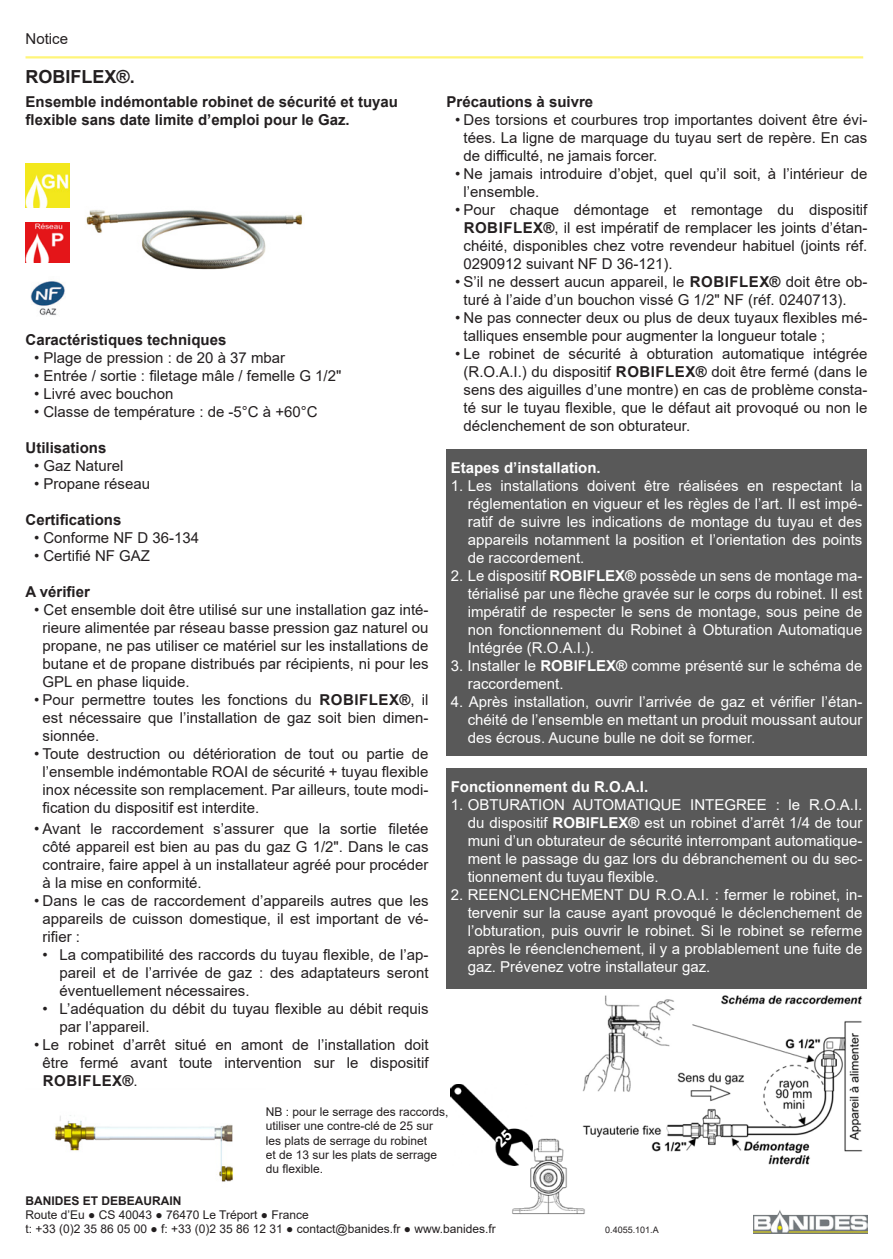
<style>
.page{position:relative;width:893px;height:1259px;background:#fff}
.page>*{position:absolute;margin:0;border:0;box-sizing:border-box;transform-origin:0 0}
.t1{font:700 18px "Arial";color:#231f20}
.t2{font:15px/18px "Arial";color:#231f20;text-align:justify}
.t3{font:15px/18px "Arial";color:#fff;text-align:justify}
.t4{font:700 15px/18px "Arial";color:#231f20}
.t5{font:700 15px "Arial";color:#fff}
.t6{font:12px/14.4px "Arial";color:#231f20}
.t7{font:700 12px "Arial";color:#231f20}
.t8{font:9px "Arial";color:#231f20}
.s1{font-weight:700}
</style>
<div class="page">
<img style="left:508px;top:1138px;width:77px;height:77px">
<hr style="left:26px;top:56px;width:837px;height:2px;background:#fff57a">
<img style="left:26px;top:163px;width:44px;height:45px">
<img style="left:26px;top:222px;width:44px;height:40px">
<div style="left:446px;top:449px;width:421px;height:307px;background:#595959"></div>
<img style="left:451px;top:1084px;width:81px;height:81px">
<img style="left:30px;top:281px;width:35px;height:34px">
<img style="left:753px;top:1210px;width:114px;height:23px">
<img style="left:86px;top:210px;width:217px;height:60px">
<div style="left:446px;top:768px;width:421px;height:220px;background:#595959"></div>
<img style="left:55px;top:1115px;width:178px;height:67px">
<img style="left:579px;top:995px;width:284px;height:170px">
<svg style="left:494px;top:1128px;width:19px;height:19px"></svg>
<p class="t2" style="left:26px;top:30px;width:44px">Notice</p>
<p class="t1" style="left:26px;top:64px;width:111px">ROBIFLEX®.</p>
<p class="t4" style="left:26px;top:93px;width:374px">Ensemble indémontable robinet de sécurité et tuyau flexible sans date limite d’emploi pour le Gaz.</p>
<p class="t4" style="left:26px;top:330px;width:202px">Caractéristiques techniques</p>
<p class="t2" style="left:34px;top:348px;width:253px">• Plage de pression : de 20 à 37 mbar</p>
<p class="t2" style="left:34px;top:366px;width:309px">• Entrée / sortie : filetage mâle / femelle G 1/2"</p>
<p class="t2" style="left:34px;top:384px;width:141px">• Livré avec bouchon</p>
<p class="t2" style="left:34px;top:402px;width:285px">• Classe de température : de -5°C à +60°C</p>
<p class="t4" style="left:26px;top:438px;width:82px">Utilisations</p>
<p class="t2" style="left:34px;top:456px;width:91px">• Gaz Naturel</p>
<p class="t2" style="left:34px;top:474px;width:118px">• Propane réseau</p>
<p class="t4" style="left:26px;top:510px;width:97px">Certifications</p>
<p class="t2" style="left:34px;top:528px;width:167px">• Conforme NF D 36-134</p>
<p class="t2" style="left:34px;top:546px;width:118px">• Certifié NF GAZ</p>
<p class="t4" style="left:26px;top:582px;width:66px">A vérifier</p>
<p class="t2" style="left:43px;top:600px;width:388px;text-indent:-9px">• Cet ensemble doit être utilisé sur une installation gaz inté&shy;rieure alimentée par réseau basse pression gaz naturel ou propane, ne pas utiliser ce matériel sur les installations de butane et de propane distribués par récipients, ni pour les GPL en phase liquide.</p>
<p class="t2" style="left:43px;top:690px;width:388px;text-indent:-9px">• Pour permettre toutes les fonctions du <span class="s1">ROBIFLEX®</span>, il est nécessaire que l’installation de gaz soit bien dimen&shy;sionnée.</p>
<p class="t2" style="left:43px;top:744px;width:388px;text-indent:-9px">• Toute destruction ou détérioration de tout ou partie de l’ensemble indémontable ROAI de sécurité + tuyau flexible inox nécessite son remplacement. Par ailleurs, toute modi&shy;fication du dispositif est interdite.</p>
<p class="t2" style="left:43px;top:820px;width:388px;text-indent:-9px">• Avant le raccordement s’assurer que la sortie filetée côté appareil est bien au pas du gaz G 1/2". Dans le cas contraire, faire appel à un installateur agréé pour procéder à la mise en conformité.</p>
<p class="t2" style="left:43px;top:892px;width:388px;text-indent:-9px">• Dans le cas de raccordement d’appareils autres que les appareils de cuisson domestique, il est important de vé&shy;rifier :</p>
<p class="t2" style="left:60px;top:946px;width:371px;text-indent:-17px">• La compatibilité des raccords du tuyau flexible, de l’ap&shy;pareil et de l’arrivée de gaz : des adaptateurs seront éventuellement nécessaires.</p>
<p class="t2" style="left:60px;top:1000px;width:371px;text-indent:-17px">• L’adéquation du débit du tuyau flexible au débit requis par l’appareil.</p>
<p class="t2" style="left:43px;top:1036px;width:388px;text-indent:-9px">• Le robinet d’arrêt situé en amont de l’installation doit être fermé avant toute intervention sur le dispositif <span class="s1">ROBIFLEX®</span>.</p>
<p class="t4" style="left:446px;top:93px;width:148px">Précautions à suivre</p>
<p class="t2" style="left:463px;top:111px;width:405px;text-indent:-9px">• Des torsions et courbures trop importantes doivent être évi&shy;tées. La ligne de marquage du tuyau sert de repère. En cas de difficulté, ne jamais forcer.</p>
<p class="t2" style="left:463px;top:165px;width:405px;text-indent:-9px">• Ne jamais introduire d’objet, quel qu’il soit, à l’intérieur de l’ensemble.</p>
<p class="t2" style="left:463px;top:201px;width:405px;text-indent:-9px">• Pour chaque démontage et remontage du dispositif <span class="s1">ROBIFLEX®</span>, il est impératif de remplacer les joints d’étan&shy;chéité, disponibles chez votre revendeur habituel (joints réf.<br>0290912 suivant NF D 36-121).</p>
<p class="t2" style="left:463px;top:273px;width:405px;text-indent:-9px">• S’il ne dessert aucun appareil, le <span class="s1">ROBIFLEX®</span> doit être ob&shy;turé à l’aide d’un bouchon vissé G 1/2" NF (réf. 0240713).</p>
<p class="t2" style="left:463px;top:309px;width:405px;text-indent:-9px">• Ne pas connecter deux ou plus de deux tuyaux flexibles mé&shy;talliques ensemble pour augmenter la longueur totale ;</p>
<p class="t2" style="left:463px;top:345px;width:405px;text-indent:-9px">• Le robinet de sécurité à obturation automatique intégrée (R.O.A.I.) du dispositif <span class="s1">ROBIFLEX®</span> doit être fermé (dans le sens des aiguilles d’une montre) en cas de problème consta&shy;té sur le tuyau flexible, que le défaut ait provoqué ou non le déclenchement de son obturateur.</p>
<p class="t5" style="left:451px;top:457px;width:152px">Etapes d’installation.</p>
<p class="t3" style="left:468px;top:477px;width:396px;text-indent:-17px">1. Les installations doivent être réalisées en respectant la réglementation en vigueur et les règles de l’art. Il est impé&shy;ratif de suivre les indications de montage du tuyau et des appareils notamment la position et l’orientation des points de raccordement.</p>
<p class="t3" style="left:468px;top:567px;width:396px;text-indent:-17px">2. Le dispositif <span class="s1">ROBIFLEX®</span> possède un sens de montage ma&shy;térialisé par une flèche gravée sur le corps du robinet. Il est impératif de respecter le sens de montage, sous peine de non fonctionnement du Robinet à Obturation Automatique Intégrée (R.O.A.I.).</p>
<p class="t3" style="left:468px;top:657px;width:396px;text-indent:-17px">3. Installer le <span class="s1">ROBIFLEX®</span> comme présenté sur le schéma de raccordement.</p>
<p class="t3" style="left:468px;top:693px;width:396px;text-indent:-17px">4. Après installation, ouvrir l’arrivée de gaz et vérifier l’étan&shy;chéité de l’ensemble en mettant un produit moussant autour des écrous. Aucune bulle ne doit se former.</p>
<p class="t5" style="left:451px;top:776px;width:199px">Fonctionnement du R.O.A.I.</p>
<p class="t3" style="left:468px;top:795px;width:396px;text-indent:-17px">1. OBTURATION AUTOMATIQUE INTEGREE : le R.O.A.I. du dispositif <span class="s1">ROBIFLEX®</span> est un robinet d’arrêt 1/4 de tour muni d’un obturateur de sécurité interrompant automatique&shy;ment le passage du gaz lors du débranchement ou du sec&shy;tionnement du tuyau flexible.</p>
<p class="t3" style="left:468px;top:885px;width:396px;text-indent:-17px">2. REENCLENCHEMENT DU R.O.A.I. : fermer le robinet, in&shy;tervenir sur la cause ayant provoqué le déclenchement de l’obturation, puis ouvrir le robinet. Si le robinet se referme après le réenclenchement, il y a problablement une fuite de gaz. Prévenez votre installateur gaz.</p>
<p class="t6" style="left:266px;top:1104px;width:184px">NB : pour le serrage des raccords, utiliser une contre-clé de 25 sur les plats de serrage du robinet<br>et de 13 sur les plats de serrage du flexible.</p>
<p class="t7" style="left:26px;top:1192px;width:157px">BANIDES ET DEBEAURAIN</p>
<p class="t6" style="left:26px;top:1207px;width:285px">Route d’Eu ● CS 40043 ● 76470 Le Tréport ● France</p>
<p class="t6" style="left:26px;top:1222px;width:472px">t: +33 (0)2 35 86 05 00 ● f: +33 (0)2 35 86 12 31 ● contact@banides.fr ● www.banides.fr</p>
<p class="t8" style="left:605px;top:1224px;width:55px">0.4055.101.A</p>
</div>
